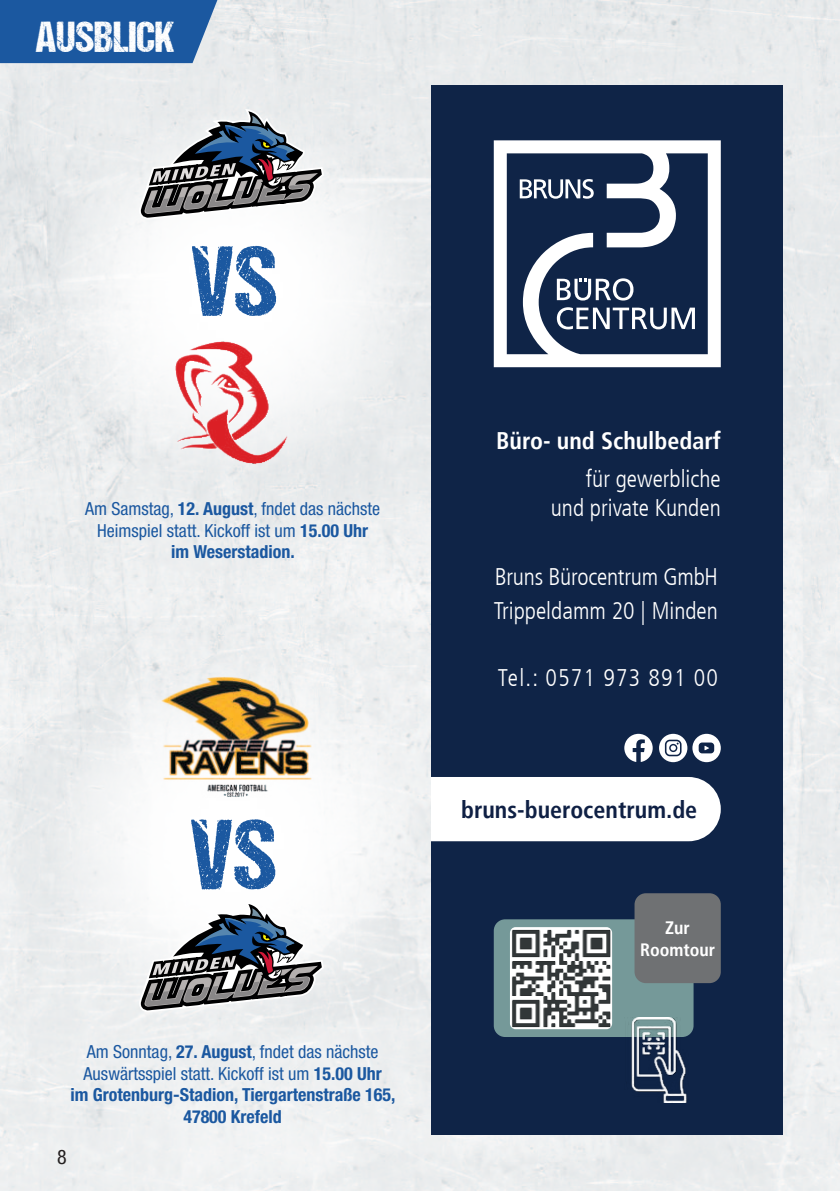
<style>
.page{position:relative;width:840px;height:1191px;background:#fff}
.page>*{position:absolute;margin:0;border:0;box-sizing:border-box;transform-origin:0 0}
.t1{font:100.2px "DCC Ash";color:#1b58a0}
.t2{font:43.6px "DCC Ash";color:#fff}
.t3{font:300 condensed 24px/28.8px "Frutiger";color:#fff;text-align:right}
.t4{font:700 condensed 24px "Frutiger";color:#0f2044}
.t5{font:700 condensed 24px "Frutiger";color:#fff}
.t6{font:300 condensed 24px "Frutiger";letter-spacing:.05em;color:#fff}
.t7{font:condensed 20px "Helvetica Neue LT Pro";color:#231f20}
.t8{font:condensed 18px/21.6px "Helvetica Neue LT Pro";color:#1b58a0;text-align:center}
.t9{font:700 condensed 18px/21.6px "Helvetica Neue LT Std";color:#1b58a0;text-align:center}
.t10{font:700 condensed 18px/21.6px "Frutiger";color:#fff;text-align:center}
.s1{font-family:"Helvetica Neue LT Std";font-weight:700}
</style>
<div class="page">
<img style="left:0;top:0;width:839px;height:1191px">
<div style="left:51px;top:658px;width:368px;height:368px;background:linear-gradient(to bottom,#f4f5f6,#f0f2f3);border-radius:50%"></div>
<div style="left:50px;top:108px;width:368px;height:368px;background:#f4f5f6;border-radius:50%"></div>
<div style="left:431px;top:85px;width:351px;height:1049px;background:#0f2447"></div>
<svg style="left:493px;top:140px;width:227px;height:227px"></svg>
<div style="left:431px;top:777px;width:289px;height:64px;background:#fff"></div>
<div style="left:493px;top:919px;width:200px;height:118px;background:#759999;border-radius:11px"></div>
<div style="left:634px;top:893px;width:86px;height:90px;background:#6f7173;border-radius:11px"></div>
<img style="left:510px;top:927px;width:101px;height:102px">
<img style="left:631px;top:1017px;width:63px;height:85px">
<svg style="left:624px;top:734px;width:28px;height:28px"></svg>
<svg style="left:658px;top:734px;width:29px;height:28px"></svg>
<svg style="left:664px;top:739px;width:17px;height:17px"></svg>
<div style="left:692px;top:734px;width:28px;height:28px;background:#fff;border-radius:50%"></div>
<svg style="left:698px;top:742px;width:15px;height:11px"></svg>
<img style="left:171px;top:333px;width:123px;height:135px">
<svg style="left:136px;top:107px;width:189px;height:112px"></svg>
<svg style="left:136px;top:904px;width:189px;height:110px"></svg>
<img style="left:161px;top:661px;width:154px;height:136px">
<div style="left:0;top:0;width:217px;height:63px;background:#1b58a0"></div>
<h2 class="t2" style="left:35px;top:14px;width:141px">AUSBLICK</h2>
<h1 class="t1" style="left:191px;top:229px;width:88px">VS</h1>
<p class="t8" style="left:85px;top:498px;width:296px">Am Samstag, <span class="s1">12. August</span>, fndet das nächste<br>Heimspiel statt. Kickoff ist um <span class="s1">15.00 Uhr</span></p>
<p class="t9" style="left:171px;top:542px;width:125px">im Weserstadion.</p>
<h1 class="t1" style="left:190px;top:802px;width:88px">VS</h1>
<p class="t8" style="left:83px;top:1040px;width:300px;text-align:left">Am Sonntag, <span class="s1">27. August</span>, fndet das nächste<br>Auswärtsspiel statt. Kickoff ist um <span class="s1">15.00 Uhr</span></p>
<p class="t9" style="left:70px;top:1085px;width:326px">im Grotenburg-Stadion, Tiergartenstraße 165,<br>47800 Krefeld</p>
<p class="t7" style="left:57px;top:1146px;width:11px">8</p>
<h3 class="t5" style="left:496px;top:427px;width:226px">Büro- und Schulbedarf</h3>
<h3 class="t3" style="left:550px;top:466px;width:171px">für gewerbliche und private Kunden</h3>
<h3 class="t3" style="left:493px;top:562px;width:225px;line-height:34px;text-align:left">Bruns Bürocentrum GmbH<br>Trippeldamm 20 | Minden</h3>
<h3 class="t6" style="left:497px;top:667px;width:221px">Tel.: 0571 973 891 00</h3>
<h3 class="t4" style="left:461px;top:795px;width:237px">bruns-buerocentrum.de</h3>
<p class="t10" style="left:639px;top:917px;width:77px">Zur<br>Roomtour</p>
</div>
